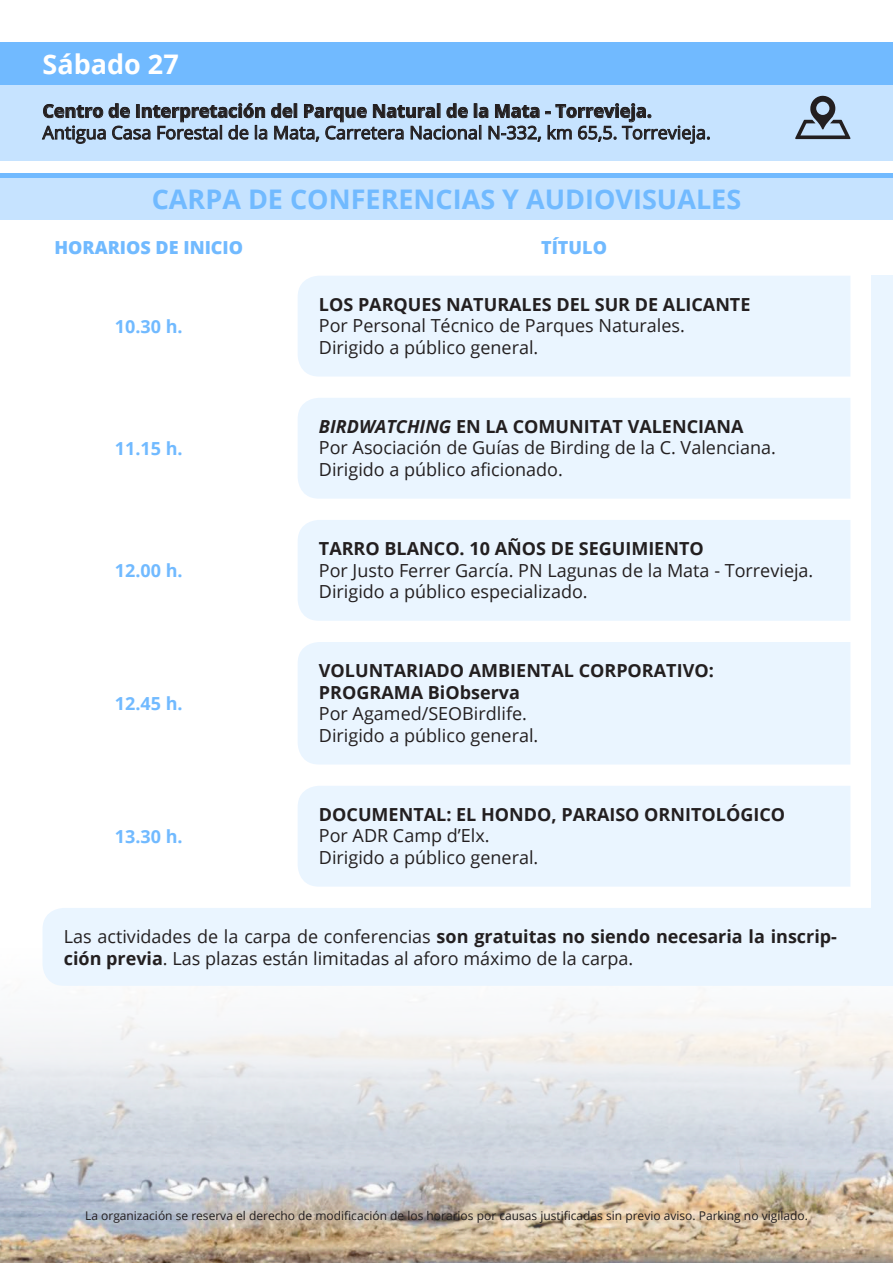
<style>
.page{position:relative;width:893px;height:1263px;background:#fff}
.page>*{position:absolute;margin:0;border:0;box-sizing:border-box;transform-origin:0 0}
.t1{font:700 27px "Open Sans";color:#71baff}
.t2{font:700 27px "Open Sans";color:#fff}
.t3{font:18px/21.6px "Open Sans";color:#231f20}
.t4{font:700 18px "Open Sans";color:#231f20}
.t5{font:700 18px "Open Sans";color:#71baff}
.t6{font:800 18px "Open Sans";color:#71baff}
.t7{font:12px "Open Sans";color:#231f20}
.s1{font-style:italic}
.s2{font-weight:700}
</style>
<div class="page">
<img style="left:0;top:942px;width:893px;height:321px">
<div style="left:0;top:177px;width:893px;height:42px;background:#c6e3ff"></div>
<hr style="left:0;top:173px;width:893px;height:4px;background:#71baff">
<div style="left:43px;top:908px;width:829px;height:78px;background:#eaf5ff"></div>
<div style="left:298px;top:276px;width:552px;height:100px;background:#eaf5ff"></div>
<div style="left:298px;top:398px;width:552px;height:101px;background:#eaf5ff"></div>
<div style="left:298px;top:520px;width:552px;height:101px;background:#eaf5ff"></div>
<div style="left:298px;top:786px;width:552px;height:101px;background:#eaf5ff"></div>
<div style="left:298px;top:642px;width:552px;height:122px;background:#eaf5ff"></div>
<div style="left:0;top:64px;width:893px;height:96px;background:#c6e3ff"></div>
<div style="left:0;top:43px;width:893px;height:42px;background:#71baff"></div>
<svg style="left:42px;top:103px;width:668px;height:41px"></svg>
<svg style="left:795px;top:96px;width:55px;height:43px"></svg>
<div style="left:872px;top:276px;width:21px;height:710px;background:#eaf5ff"></div>
<p class="t2" style="left:43px;top:45px;width:138px">Sábado 27</p>
<p class="t4" style="left:43px;top:98px;width:611px">Centro de Interpretación del Parque Natural de la Mata - Torrevieja.</p>
<p class="t3" style="left:43px;top:121px;width:670px">Antigua Casa Forestal de la Mata, Carretera Nacional N-332, km 65,5. Torrevieja.</p>
<p class="t1" style="left:152px;top:180px;width:591px">CARPA DE CONFERENCIAS Y AUDIOVISUALES</p>
<p class="t6" style="left:54px;top:234px;width:190px">HORARIOS DE INICIO</p>
<p class="t6" style="left:541px;top:234px;width:67px">TÍTULO</p>
<p class="t5" style="left:115px;top:314px;width:69px">10.30 h.</p>
<p class="t5" style="left:115px;top:436px;width:69px">11.15 h.</p>
<p class="t5" style="left:115px;top:558px;width:69px">12.00 h.</p>
<p class="t5" style="left:115px;top:691px;width:69px">12.45 h.</p>
<p class="t5" style="left:115px;top:824px;width:69px">13.30 h.</p>
<p class="t4" style="left:319px;top:291px;width:433px">LOS PARQUES NATURALES DEL SUR DE ALICANTE</p>
<p class="t3" style="left:319px;top:314px;width:367px">Por Personal Técnico de Parques Naturales.</p>
<p class="t3" style="left:319px;top:336px;width:221px">Dirigido a público general.</p>
<p class="t4" style="left:319px;top:414px;width:426px"><span class="s1">BIRDWATCHING</span> EN LA COMUNITAT VALENCIANA</p>
<p class="t3" style="left:319px;top:437px;width:459px">Por Asociación de Guías de Birding de la C. Valenciana.</p>
<p class="t3" style="left:319px;top:458px;width:246px">Dirigido a público aficionado.</p>
<p class="t4" style="left:319px;top:536px;width:386px">TARRO BLANCO. 10 AÑOS DE SEGUIMIENTO</p>
<p class="t3" style="left:319px;top:559px;width:496px">Por Justo Ferrer García. PN Lagunas de la Mata - Torrevieja.</p>
<p class="t3" style="left:319px;top:580px;width:270px">Dirigido a público especializado.</p>
<p class="t4" style="left:319px;top:658px;width:396px">VOLUNTARIADO AMBIENTAL CORPORATIVO:</p>
<p class="t4" style="left:319px;top:679px;width:203px">PROGRAMA BiObserva</p>
<p class="t3" style="left:319px;top:702px;width:210px">Por Agamed/SEOBirdlife.</p>
<p class="t3" style="left:319px;top:724px;width:221px">Dirigido a público general.</p>
<p class="t4" style="left:319px;top:801px;width:468px">DOCUMENTAL: EL HONDO, PARAISO ORNITOLÓGICO</p>
<p class="t3" style="left:319px;top:825px;width:172px">Por ADR Camp d’Elx.</p>
<p class="t3" style="left:319px;top:846px;width:221px">Dirigido a público general.</p>
<p class="t3" style="left:64px;top:925px;width:775px">Las actividades de la carpa de conferencias <span class="s2">son gratuitas no siendo necesaria la inscrip&shy;ción previa</span>. Las plazas están limitadas al aforo máximo de la carpa.</p>
<p class="t7" style="left:85px;top:1208px;width:724px">La organización se reserva el derecho de modificación de los horarios por causas justificadas sin previo aviso. Parking no vigilado.</p>
</div>
